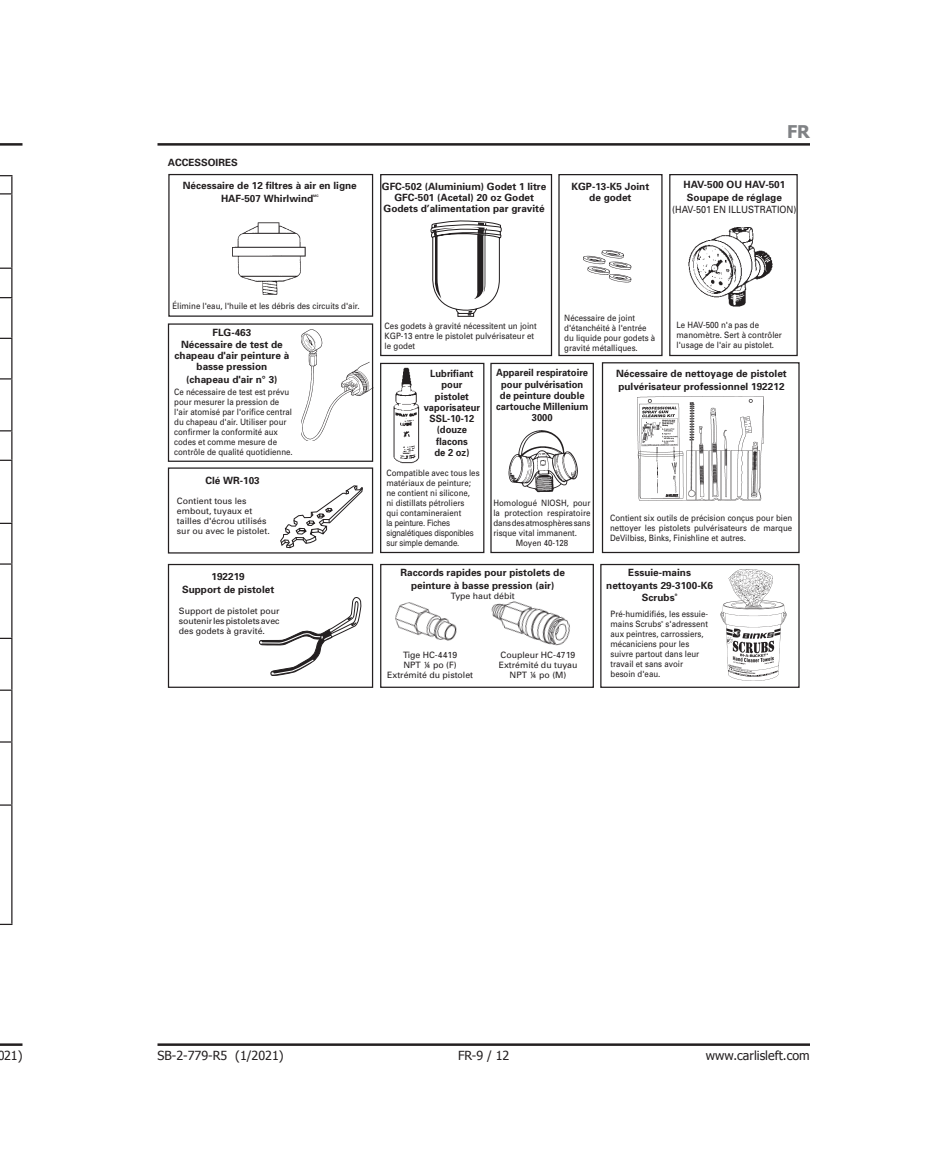
<style>
.page{position:relative;width:945px;height:1170px;background:#fff}
.page>*{position:absolute;margin:0;border:0;box-sizing:border-box;transform-origin:0 0}
.t1{font:700 17.5px "Tahoma";color:#808285}
.t2{font:12.5px "Tahoma";color:#231f20}
.t3{font:700 10px/12.5px "Univers";color:#231f20;text-align:center}
.t4{font:700 10px/11.2px "Univers";color:#231f20;text-align:center;scale:.94 1}
.t5{font:10px "Univers";color:#231f20;scale:.9 1}
.t6{font:8.75px/10px "Univers";color:#231f20;scale:.9 1}
.t7{font:8.75px/10px "Univers";color:#231f20;text-align:justify}
.t8{font:8.75px/10px "Univers";color:#231f20;scale:.91 1}
.t9{font:700 3.25px "Univers";color:#231f20}
.t10{font:2.88px "Univers";color:#231f20;scale:.9 1}
.s1{font-family:"Helvetica"}
</style>
<div class="page">
<hr style="left:0;top:143px;width:22px;height:3px;background:#231f20">
<hr style="left:158px;top:143px;width:652px;height:3px;background:#231f20">
<hr style="left:0;top:1043px;width:22px;height:3px;background:#231f20">
<hr style="left:158px;top:1043px;width:652px;height:3px;background:#231f20">
<div style="left:380px;top:174px;width:172px;height:182px;border:1px solid #231f20"></div>
<div style="left:600px;top:564px;width:200px;height:124px;border:1px solid #231f20"></div>
<div style="left:669px;top:174px;width:129px;height:182px;border:1px solid #231f20"></div>
<div style="left:490px;top:363px;width:104px;height:190px;border:1px solid #231f20"></div>
<div style="left:168px;top:323px;width:205px;height:139px;border:1px solid #231f20"></div>
<img style="left:301px;top:330px;width:72px;height:111px">
<div style="left:380px;top:363px;width:104px;height:190px;border:1px solid #231f20"></div>
<img style="left:380px;top:365px;width:40px;height:99px">
<div style="left:380px;top:564px;width:214px;height:124px;border:1px solid #231f20"></div>
<svg style="left:280px;top:486px;width:83px;height:62px"></svg>
<img style="left:395px;top:602px;width:62px;height:39px">
<img style="left:491px;top:601px;width:79px;height:45px">
<svg style="left:431px;top:221px;width:71px;height:96px"></svg>
<img style="left:689px;top:227px;width:84px;height:79px">
<img style="left:232px;top:222px;width:74px;height:73px">
<div style="left:168px;top:174px;width:205px;height:143px;border:1px solid #231f20"></div>
<svg style="left:259px;top:597px;width:102px;height:79px"></svg>
<div style="left:168px;top:467px;width:205px;height:87px;border:1px solid #231f20"></div>
<img style="left:721px;top:570px;width:65px;height:111px">
<img style="left:508px;top:430px;width:70px;height:63px">
<div style="left:602px;top:362px;width:198px;height:191px;border:1px solid #231f20"></div>
<img style="left:638px;top:397px;width:125px;height:104px">
<div style="left:168px;top:564px;width:205px;height:124px;border:1px solid #231f20"></div>
<div style="left:558px;top:174px;width:105px;height:182px;border:1px solid #231f20"></div>
<svg style="left:583px;top:250px;width:49px;height:33px"></svg>
<svg style="left:0;top:175px;width:12px;height:20px"></svg>
<hr style="left:11px;top:195px;width:1px;height:73px;background:#231f20">
<svg style="left:0;top:268px;width:12px;height:30px"></svg>
<hr style="left:11px;top:298px;width:1px;height:40px;background:#231f20">
<svg style="left:0;top:338px;width:12px;height:1px"></svg>
<hr style="left:11px;top:339px;width:1px;height:39px;background:#231f20">
<svg style="left:0;top:378px;width:12px;height:2px"></svg>
<hr style="left:11px;top:380px;width:1px;height:50px;background:#231f20">
<svg style="left:0;top:430px;width:12px;height:31px"></svg>
<hr style="left:11px;top:461px;width:1px;height:62px;background:#231f20">
<svg style="left:0;top:523px;width:12px;height:1px"></svg>
<hr style="left:11px;top:524px;width:1px;height:39px;background:#231f20">
<svg style="left:0;top:563px;width:12px;height:2px"></svg>
<hr style="left:11px;top:565px;width:1px;height:73px;background:#231f20">
<svg style="left:0;top:638px;width:12px;height:1px"></svg>
<hr style="left:11px;top:639px;width:1px;height:51px;background:#231f20">
<svg style="left:0;top:690px;width:12px;height:1px"></svg>
<hr style="left:11px;top:691px;width:1px;height:50px;background:#231f20">
<svg style="left:0;top:741px;width:12px;height:2px"></svg>
<hr style="left:11px;top:743px;width:1px;height:61px;background:#231f20">
<svg style="left:0;top:804px;width:12px;height:2px"></svg>
<hr style="left:11px;top:806px;width:1px;height:118px;background:#231f20">
<svg style="left:0;top:924px;width:12px;height:1px"></svg>
<p class="t3" style="left:168px;top:156px;width:72px">ACCESSOIRES</p>
<p class="t3" style="left:183px;top:179px;width:175px">Nécessaire de 12 filtres à air en ligne<br>HAF-507 Whirlwind</p>
<p class="t9" style="left:313px;top:193px;width:7px">MC</p>
<p class="t3" style="left:382px;top:179px;width:166px">GFC-502 (Aluminium) Godet 1 litre</p>
<p class="t3" style="left:394px;top:191px;width:141px">GFC-501 (Acetal) 20 oz Godet</p>
<p class="t3" style="left:384px;top:202px;width:163px">Godets d’alimentation par gravité</p>
<p class="t3" style="left:571px;top:180px;width:79px;line-height:11.2px">KGP-13-K5 Joint de godet</p>
<h1 class="t1" style="left:787px;top:119px;width:24px">FR</h1>
<p class="t3" style="left:683px;top:178px;width:103px">HAV-500 OU HAV-501</p>
<p class="t3" style="left:687px;top:191px;width:97px">Soupape de réglage</p>
<p class="t5" style="left:672px;top:204px;width:139px">(HAV-501 EN ILLUSTRATION)</p>
<p class="t6" style="left:172px;top:301px;width:209px">Élimine l'eau, l'huile et les débris des circuits d'air.</p>
<p class="t3" style="left:175px;top:327px;width:116px;line-height:11.2px">FLG-463<br>Nécessaire de test de chapeau d'air peinture à basse pression</p>
<p class="t3" style="left:186px;top:372px;width:93px">(chapeau d'air n° 3)</p>
<p class="t6" style="left:174px;top:387px;width:133px">Ce nécessaire de test est prévu pour mesurer la pression de l'air atomisé par l'orifice central du chapeau d'air. Utiliser pour confirmer la conformité aux codes et comme mesure de contrôle de qualité quotidienne.</p>
<p class="t3" style="left:205px;top:474px;width:56px">Clé WR-103</p>
<p class="t7" style="left:177px;top:496px;width:94px;text-align:left">Contient tous les embout, tuyaux et tailles d'écrou utilisés sur ou avec le pistolet.</p>
<p class="t3" style="left:182px;top:570px;width:94px">192219<br>Support de pistolet</p>
<p class="t7" style="left:179px;top:606px;width:102px">Support de pistolet pour soutenir les pistolets avec des godets à gravité.</p>
<p class="t8" style="left:385px;top:321px;width:169px">Ces godets à gravité nécessitent un joint<br>KGP-13 entre le pistolet pulvérisateur et le godet</p>
<p class="t6" style="left:564px;top:313px;width:103px">Nécessaire de joint d'étanchéité à l'entrée du liquide pour godets à gravité métalliques.</p>
<p class="t6" style="left:677px;top:320px;width:119px">Le HAV-500 n'a pas de manomètre. Sert à contrôler l'usage de l'air au pistolet.</p>
<p class="t4" style="left:496px;top:367px;width:99px">Appareil respiratoire pour pulvérisation de peinture double cartouche Millenium<br>3000</p>
<p class="t3" style="left:616px;top:367px;width:172px;text-align:left">Nécessaire de nettoyage de pistolet pulvérisateur professionnel 192212</p>
<p class="t4" style="left:424px;top:368px;width:62px">Lubrifiant pour pistolet vaporisateur</p>
<p class="t4" style="left:430px;top:413px;width:49px">SSL-10-12</p>
<p class="t4" style="left:434px;top:424px;width:39px;text-align:left">(douze flacons de 2 oz)</p>
<p class="t6" style="left:387px;top:468px;width:105px">Compatible avec tous les matériaux de peinture; ne contient ni silicone,<br>ni distillats pétroliers<br>qui contamineraient<br><span class="s1">la peinture. Fiches signalétiques disponibles sur simple demande.</span></p>
<p class="t3" style="left:401px;top:566px;width:166px">Raccords rapides pour pistolets de peinture à basse pression (air)</p>
<p class="t7" style="left:451px;top:591px;width:66px">Type haut débit</p>
<p class="t6" style="left:493px;top:498px;width:109px;text-align:justify">Homologué NIOSH, pour la protection respiratoire dans des atmosphères sans risque vital immanent.</p>
<p class="t6" style="left:516px;top:538px;width:60px">Moyen 40-128</p>
<p class="t6" style="left:610px;top:513px;width:204px;text-align:justify">Contient six outils de précision conçus pour bien nettoyer les pistolets pulvérisateurs de marque DeVilbiss, Binks, Finishline et autres.</p>
<p class="t3" style="left:606px;top:566px;width:108px">Essuie-mains nettoyants 29-3100-K6<br>Scrubs</p>
<p class="t9" style="left:675px;top:593px;width:4px">®</p>
<p class="t6" style="left:611px;top:609px;width:110px">Pré-humidifiés, les essuie&shy;mains Scrubs</p>
<p class="t10" style="left:661px;top:620px;width:4px">®</p>
<p class="t6" style="left:611px;top:619px;width:110px;text-indent:55px">s'adressent aux peintres, carrossiers, mécaniciens pour les suivre partout dans leur travail et sans avoir besoin d'eau.</p>
<p class="t7" style="left:403px;top:650px;width:56px">Tige HC-4419</p>
<p class="t7" style="left:403px;top:660px;width:55px">NPT ¼ po (F)</p>
<p class="t7" style="left:387px;top:670px;width:88px">Extrémité du pistolet</p>
<p class="t7" style="left:501px;top:650px;width:76px">Coupleur HC-4719</p>
<p class="t7" style="left:499px;top:660px;width:80px">Extrémité du tuyau</p>
<p class="t7" style="left:510px;top:670px;width:58px">NPT ¼ po (M)</p>
<h2 class="t2" style="left:-3px;top:1047px;width:27px">021)</h2>
<h2 class="t2" style="left:158px;top:1047px;width:128px">SB-2-779-R5 (1/2021)</h2>
<h2 class="t2" style="left:458px;top:1047px;width:53px">FR-9 / 12</h2>
<h2 class="t2" style="left:706px;top:1047px;width:105px">www.carlisleft.com</h2>
</div>
